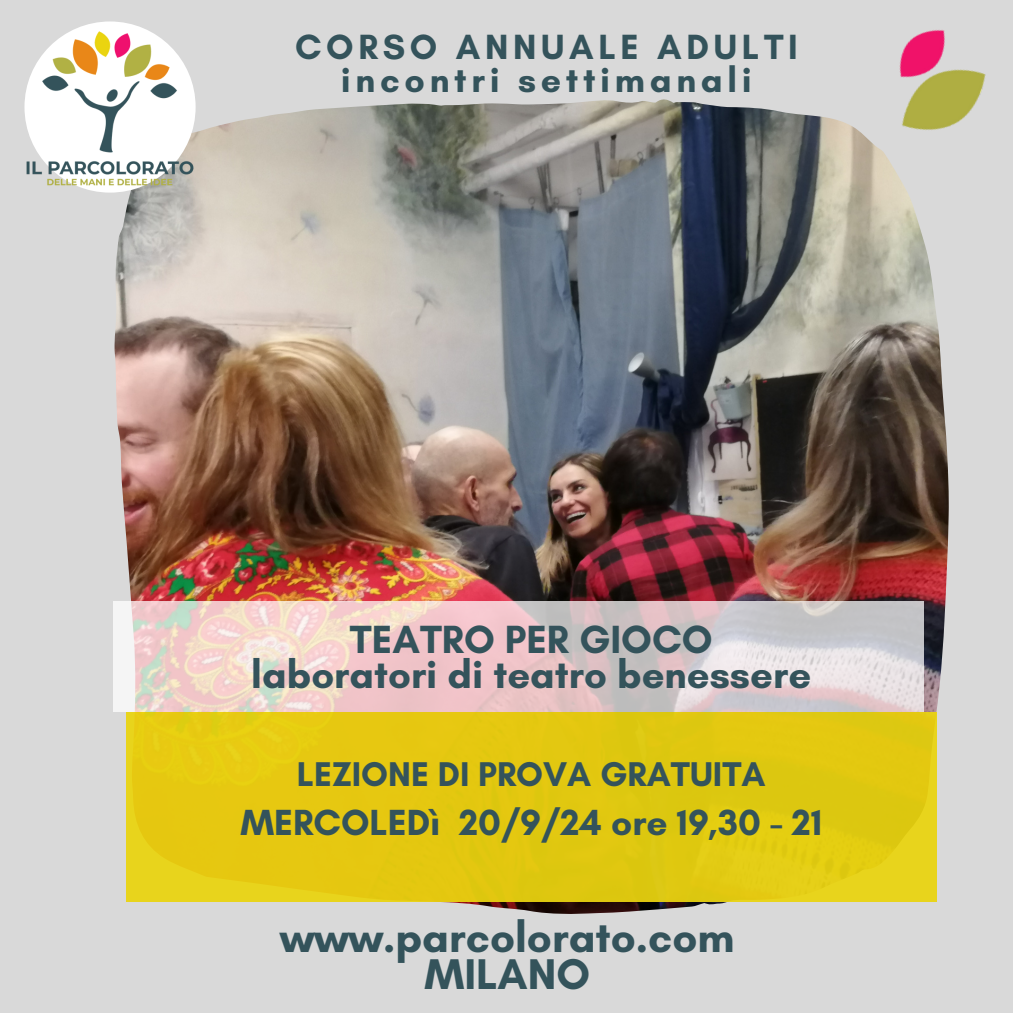
<style>
.page{position:relative;width:1013px;height:1013px;background:#fff}
.page>*{position:absolute;margin:0;border:0;box-sizing:border-box;transform-origin:0 0}
.t1{font:700 43.75px "Glacial Indifference";color:#34535b}
.t2{font:700 40px "Glacial Indifference";color:#34535b}
.t3{font:700 37px "Glacial Indifference";color:#34535b}
.t4{font:700 35.62px "Glacial Indifference";letter-spacing:.13em;color:#34535b}
.t5{font:700 35px "Glacial Indifference";color:#34535b}
</style>
<div class="page">
<div style="left:0;top:0;width:1012px;height:1012px;background:#d9d9d9"></div>
<img style="left:114px;top:99px;width:834px;height:814px">
<img style="left:24px;top:21px;width:187px;height:189px">
<img style="left:871px;top:29px;width:115px;height:127px">
<svg style="left:114px;top:601px;width:810px;height:111px;background:#e3cecd"></svg>
<div style="left:126px;top:712px;width:810px;height:189px;background:#e5c810"></div>
<p class="t4" style="left:295px;top:25px;width:504px">CORSO ANNUALE ADULTI</p>
<p class="t4" style="left:341px;top:58px;width:412px">incontri settimanali</p>
<p class="t2" style="left:350px;top:614px;width:364px">TEATRO PER GIOCO</p>
<p class="t2" style="left:251px;top:650px;width:561px">laboratori di teatro benessere</p>
<p class="t5" style="left:297px;top:752px;width:470px">LEZIONE DI PROVA GRATUITA</p>
<p class="t3" style="left:240px;top:800px;width:583px">MERCOLEDì 20/9/24 ore 19,30 - 21</p>
<p class="t1" style="left:280px;top:910px;width:456px">www.parcolorato.com</p>
<p class="t1" style="left:424px;top:947px;width:167px">MILANO</p>
</div>
